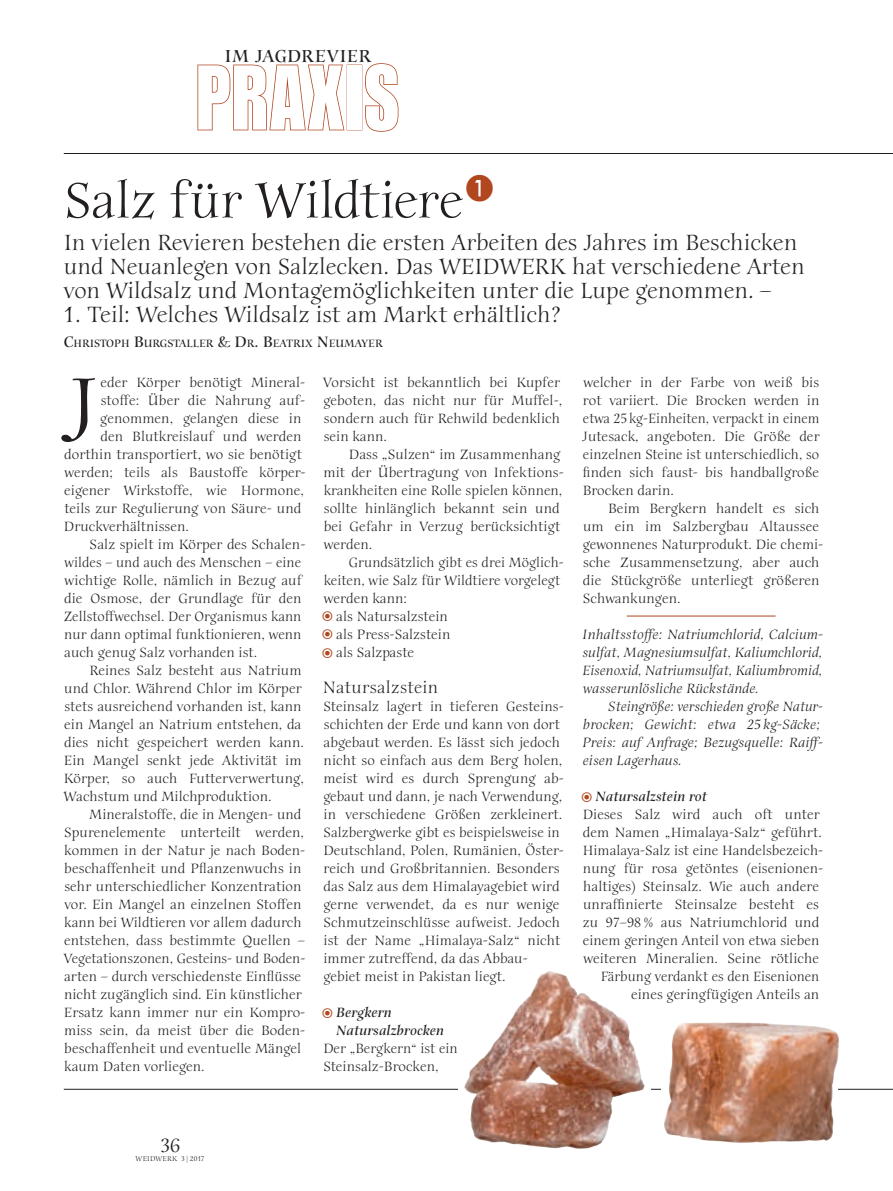
<style>
.page{position:relative;width:893px;height:1191px;background:#fff}
.page>*{position:absolute;margin:0;border:0;box-sizing:border-box;transform-origin:0 0}
.t1{font:98.4px "Anima ITC Std";color:#231f20}
.t2{font:90px "Impact LT Std";letter-spacing:.03em;color:#fff;scale:.85 1}
.t3{font:54px "Anima ITC Std";letter-spacing:-.005em;color:#231f20}
.t4{font:24px/24px "Anima ITC Std";color:#231f20}
.t5{font:21px "Anima ITC Std";color:#231f20}
.t6{font:700 18.9px "Anima ITC Std";letter-spacing:.025em;color:#231f20}
.t7{font:18px "Anima ITC Std";letter-spacing:.02em;color:#231f20}
.t8{font:14.7px/18px "Anima ITC Std";letter-spacing:.005em;color:#231f20}
.t9{font:italic 14.7px/18px "Anima ITC Std";letter-spacing:.005em;color:#231f20;text-align:justify}
.t10{font:italic 700 14.7px/18px "Anima ITC Std";letter-spacing:.005em;color:#231f20}
.t11{font:700 11.55px "Anima ITC Std";color:#231f20}
.t12{font:7.5px "Anima ITC Std";letter-spacing:.03em;color:#231f20}
.s1{font-size:16.5px}
</style>
<div class="page">
<hr style="left:64px;top:153px;width:829px;height:1px;background:#231f20">
<hr style="left:64px;top:1089px;width:829px;height:1px;background:#231f20">
<hr style="left:627px;top:616px;width:149px;height:1px;background:#b0471f">
<svg style="left:197px;top:64px;width:148px;height:67px"></svg>
<div style="left:347px;top:65px;width:15px;height:65px;border:2px solid #b0471f"></div>
<svg style="left:365px;top:63px;width:34px;height:69px"></svg>
<img style="left:461px;top:971px;width:190px;height:178px">
<img style="left:651px;top:1022px;width:192px;height:121px">
<p class="t6" style="left:224px;top:46px;width:148px">IM JAGDREVIER</p>
<h2 class="t2" style="left:197px;top:45px;width:239px">PRAXIS</h2>
<h3 class="t3" style="left:64px;top:171px;width:401px">Salz für Wildtiere</h3>
<h3 class="t4" style="left:64px;top:231px;width:742px">In vielen Revieren bestehen die ersten Arbeiten des Jahres im Beschicken und Neuanlegen von Salzlecken. Das WEIDWERK hat verschiedene Arten von Wildsalz und Montagemöglichkeiten unter die Lupe genommen. –</h3>
<h3 class="t4" style="left:64px;top:303px;width:500px">1. Teil: Welches Wildsalz ist am Markt erhältlich?</h3>
<p class="t11" style="left:64px;top:337px;width:320px"><span class="s1">C</span>HRISTOPH <span class="s1">B</span>URGSTALLER <span class="s1">&amp; D</span>R<span class="s1">. B</span>EATRIX <span class="s1">N</span>EUMAYER</p>
<h1 class="t1" style="left:60px;top:356px;width:41px">J</h1>
<p class="t8" style="left:100px;top:373px;width:206px">eder Körper benötigt Mineral-</p>
<p class="t8" style="left:101px;top:391px;width:206px">stoffe: Über die Nahrung auf-</p>
<p class="t8" style="left:100px;top:409px;width:203px">genommen, gelangen diese in</p>
<p class="t8" style="left:100px;top:427px;width:202px">den Blutkreislauf und werden</p>
<p class="t8" style="left:64px;top:445px;width:239px">dorthin transportiert, wo sie benötigt</p>
<p class="t8" style="left:65px;top:463px;width:242px">werden; teils als Baustoffe körper-</p>
<p class="t8" style="left:64px;top:481px;width:241px">eigener Wirkstoffe, wie Hormone,</p>
<p class="t8" style="left:64px;top:499px;width:238px">teils zur Regulierung von Säure- und</p>
<p class="t8" style="left:64px;top:517px;width:127px">Druckverhältnissen.</p>
<p class="t8" style="left:90px;top:535px;width:217px">Salz spielt im Körper des Schalen-</p>
<p class="t8" style="left:65px;top:553px;width:238px">wildes – und auch des Menschen – eine</p>
<p class="t8" style="left:65px;top:571px;width:239px">wichtige Rolle, nämlich in Bezug auf</p>
<p class="t8" style="left:64px;top:589px;width:239px">die Osmose, der Grundlage für den</p>
<p class="t8" style="left:64px;top:607px;width:239px">Zellstoffwechsel. Der Organismus kann</p>
<p class="t8" style="left:64px;top:625px;width:239px">nur dann optimal funktionieren, wenn</p>
<p class="t8" style="left:64px;top:643px;width:195px">auch genug Salz vorhanden ist.</p>
<p class="t8" style="left:89px;top:661px;width:214px">Reines Salz besteht aus Natrium</p>
<p class="t8" style="left:64px;top:679px;width:239px">und Chlor. Während Chlor im Körper</p>
<p class="t8" style="left:64px;top:697px;width:239px">stets ausreichend vorhanden ist, kann</p>
<p class="t8" style="left:64px;top:715px;width:239px">ein Mangel an Natrium entstehen, da</p>
<p class="t8" style="left:64px;top:733px;width:241px">dies nicht gespeichert werden kann.</p>
<p class="t8" style="left:64px;top:751px;width:239px">Ein Mangel senkt jede Aktivität im</p>
<p class="t8" style="left:64px;top:769px;width:242px">Körper, so auch Futterverwertung,</p>
<p class="t8" style="left:64px;top:787px;width:210px">Wachstum und Milchproduktion.</p>
<p class="t8" style="left:89px;top:805px;width:213px">Mineralstoffe, die in Mengen- und</p>
<p class="t8" style="left:64px;top:823px;width:241px">Spurenelemente unterteilt werden,</p>
<p class="t8" style="left:64px;top:841px;width:242px">kommen in der Natur je nach Boden-</p>
<p class="t8" style="left:64px;top:859px;width:239px">beschaffenheit und Pflanzenwuchs in</p>
<p class="t8" style="left:64px;top:877px;width:239px">sehr unterschiedlicher Konzentration</p>
<p class="t8" style="left:64px;top:895px;width:239px">vor. Ein Mangel an einzelnen Stoffen</p>
<p class="t8" style="left:64px;top:913px;width:239px">kann bei Wildtieren vor allem dadurch</p>
<p class="t8" style="left:64px;top:931px;width:242px">entstehen, dass bestimmte Quellen –</p>
<p class="t8" style="left:64px;top:949px;width:243px">Vegetationszonen, Gesteins- und Boden-</p>
<p class="t8" style="left:64px;top:967px;width:238px">arten – durch verschiedenste Einflüsse</p>
<p class="t8" style="left:64px;top:985px;width:239px">nicht zugänglich sind. Ein künstlicher</p>
<p class="t8" style="left:64px;top:1003px;width:243px">Ersatz kann immer nur ein Kompro-</p>
<p class="t8" style="left:64px;top:1021px;width:243px">miss sein, da meist über die Boden-</p>
<p class="t8" style="left:64px;top:1039px;width:238px">beschaffenheit und eventuelle Mängel</p>
<p class="t8" style="left:64px;top:1057px;width:142px">kaum Daten vorliegen.</p>
<p class="t8" style="left:323px;top:373px;width:241px">Vorsicht ist bekanntlich bei Kupfer geboten, das nicht nur für Muffel-, sondern auch für Rehwild bedenklich sein kann.</p>
<p class="t8" style="left:324px;top:445px;width:242px;text-indent:25px">Dass „Sulzen“ im Zusammenhang mit der Übertragung von Infektions&shy;krankheiten eine Rolle spielen können, sollte hinlänglich bekannt sein und bei Gefahr in Verzug berücksichtigt werden.</p>
<p class="t8" style="left:349px;top:553px;width:216px">Grundsätzlich gibt es drei Möglich-</p>
<p class="t8" style="left:324px;top:571px;width:238px">keiten, wie Salz für Wildtiere vorgelegt</p>
<p class="t8" style="left:324px;top:589px;width:85px">werden kann:</p>
<p class="t8" style="left:336px;top:607px;width:113px">als Natursalzstein</p>
<p class="t8" style="left:336px;top:625px;width:115px">als Press-Salzstein</p>
<p class="t8" style="left:336px;top:643px;width:79px">als Salzpaste</p>
<p class="t7" style="left:323px;top:677px;width:117px">Natursalzstein</p>
<p class="t8" style="left:323px;top:697px;width:242px">Steinsalz lagert in tieferen Gesteins&shy;schichten der Erde und kann von dort abgebaut werden. Es lässt sich jedoch nicht so einfach aus dem Berg holen, meist wird es durch Sprengung ab&shy;gebaut und dann, je nach Verwendung, in verschiedene Größen zerkleinert.<br>Salzbergwerke gibt es beispielsweise in Deutschland, Polen, Rumänien, Öster&shy;reich und Großbritannien. Besonders das Salz aus dem Himalayagebiet wird gerne verwendet, da es nur wenige Schmutzeinschlüsse aufweist. Jedoch ist der Name „Himalaya-Salz“ nicht immer zutreffend, da das Abbau&shy;gebiet meist in Pakistan liegt.</p>
<p class="t10" style="left:336px;top:1003px;width:109px">Bergkern<br>Natursalzbrocken</p>
<p class="t8" style="left:323px;top:1039px;width:136px">Der „Bergkern“ ist ein<br>Steinsalz-Brocken,</p>
<p class="t8" style="left:582px;top:373px;width:239px;text-align:justify">welcher in der Farbe von weiß bis rot variiert. Die Brocken werden in etwa 25 kg-Einheiten, verpackt in einem Jutesack, angeboten. Die Größe der einzelnen Steine ist unterschiedlich, so finden sich faust- bis handballgroße Brocken darin.</p>
<p class="t8" style="left:583px;top:499px;width:242px;text-indent:25px">Beim Bergkern handelt es sich um ein im Salzbergbau Altaussee gewonnenes Naturprodukt. Die chemi&shy;sche Zusammensetzung, aber auch die Stückgröße unterliegt größeren<br>Schwankungen.</p>
<p class="t9" style="left:582px;top:625px;width:242px">Inhaltsstoffe: Natriumchlorid, Calcium&shy;sulfat, Magnesiumsulfat, Kaliumchlorid, Eisenoxid, Natriumsulfat, Kaliumbromid, wasserunlösliche Rückstände.</p>
<p class="t9" style="left:583px;top:697px;width:242px;text-align:left;text-indent:26px">Steingröße: verschieden große Natur&shy;brocken; Gewicht: etwa 25 kg-Säcke; Preis: auf Anfrage; Bezugsquelle: Raiff&shy;eisen Lagerhaus.</p>
<p class="t10" style="left:596px;top:787px;width:113px">Natursalzstein rot</p>
<p class="t8" style="left:583px;top:805px;width:242px;text-align:right">Dieses Salz wird auch oft unter dem Namen „Himalaya-Salz“ geführt.<br>Himalaya-Salz ist eine Handelsbezeich&shy;nung für rosa getöntes (eisenionen&shy;haltiges) Steinsalz. Wie auch andere unraffinierte Steinsalze besteht es zu 97–98% aus Natriumchlorid und einem geringen Anteil von etwa sieben weiteren Mineralien. Seine rötliche Färbung verdankt es den Eisenionen eines geringfügigen Anteils an</p>
<h3 class="t5" style="left:160px;top:1134px;width:22px">36</h3>
<p class="t12" style="left:136px;top:1154px;width:70px">WEIDWERK 3 | 2017</p>
</div>
